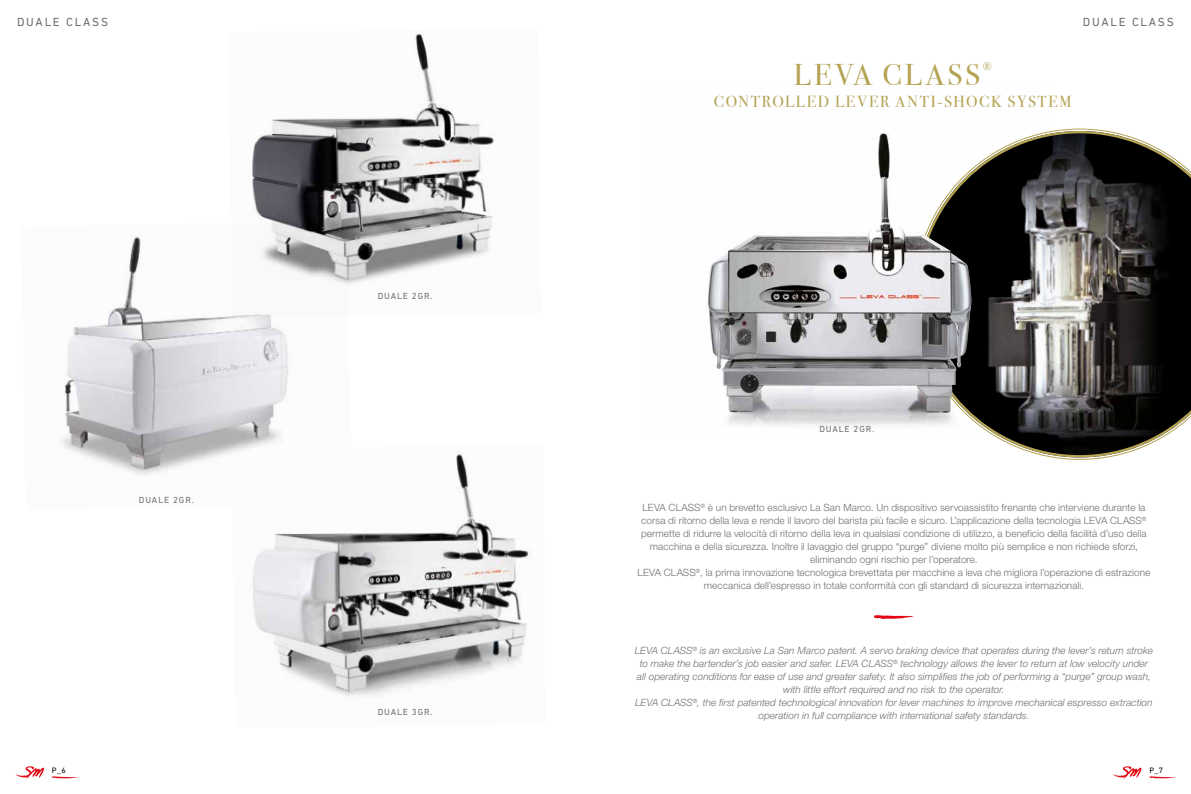
<style>
.page{position:relative;width:1191px;height:794px;background:#fff}
.page>*{position:absolute;margin:0;border:0;box-sizing:border-box;transform-origin:0 0}
.t1{font:30px "Bodoni Svty Two ITCTT";letter-spacing:.105em;color:#b3a353}
.t2{font:16px "Bodoni Svty Two ITCTT";letter-spacing:.105em;color:#b3a353}
.t3{font:12px "DIN Next LT Pro";letter-spacing:.15em;color:#706f6f}
.t4{font:11.1px "Bodoni Svty Two ITCTT";color:#b3a353}
.t5{font:300 10px/13px "Helvetica Neue LT Pro";letter-spacing:.005em;color:#706f6f;text-align:center}
.t6{font:italic 300 10px/13px "Helvetica Neue LT Pro";letter-spacing:.005em;color:#706f6f;text-align:center}
.t7{font:9px "DIN Next LT Pro";letter-spacing:.1em;color:#706f6f}
.t8{font:8px "DIN Next LT Pro";color:#000}
</style>
<div class="page">
<img style="left:252px;top:453px;width:280px;height:244px">
<img style="left:62px;top:237px;width:289px;height:273px">
<img style="left:228px;top:33px;width:266px;height:285px">
<svg style="left:916px;top:131px;width:275px;height:326px;background:#4f4e4c"></svg>
<img style="left:708px;top:134px;width:263px;height:278px">
<svg style="left:874px;top:615px;width:40px;height:4px"></svg>
<svg style="left:15px;top:766px;width:29px;height:14px"></svg>
<svg style="left:52px;top:776px;width:26px;height:2px"></svg>
<svg style="left:1113px;top:766px;width:28px;height:14px"></svg>
<svg style="left:1149px;top:776px;width:26px;height:2px"></svg>
<p class="t3" style="left:17px;top:15px;width:93px">DUALE CLASS</p>
<p class="t3" style="left:1082px;top:15px;width:93px">DUALE CLASS</p>
<p class="t7" style="left:139px;top:495px;width:56px">DUALE 2GR.</p>
<p class="t7" style="left:378px;top:290px;width:56px">DUALE 2GR.</p>
<p class="t7" style="left:378px;top:706px;width:56px">DUALE 3GR.</p>
<h1 class="t1" style="left:794px;top:50px;width:188px">LEVA CLASS</h1>
<p class="t4" style="left:982px;top:58px;width:10px">®</p>
<h2 class="t2" style="left:714px;top:88px;width:359px">CONTROLLED LEVER ANTI-SHOCK SYSTEM</h2>
<p class="t7" style="left:819px;top:424px;width:56px">DUALE 2GR.</p>
<p class="t5" style="left:637px;top:501px;width:514px">LEVA CLASS<sup>®</sup> è un brevetto esclusivo La San Marco. Un dispositivo servoassistito frenante che interviene durante la corsa di ritorno della leva e rende il lavoro del barista più facile e sicuro. L’applicazione della tecnologia LEVA CLASS<sup>® </sup>permette di ridurre la velocità di ritorno della leva in qualsiasi condizione di utilizzo, a beneficio della facilità d’uso della macchina e della sicurezza. Inoltre il lavaggio del gruppo “purge” diviene molto più semplice e non richiede sforzi, eliminando ogni rischio per l’operatore.<br>LEVA CLASS<sup>®</sup>, la prima innovazione tecnologica brevettata per macchine a leva che migliora l’operazione di estrazione meccanica dell’espresso in totale conformità con gli standard di sicurezza internazionali.</p>
<p class="t6" style="left:635px;top:644px;width:519px">LEVA CLASS<sup>®</sup> is an exclusive La San Marco patent. A servo braking device that operates during the lever’s return stroke to make the bartender’s job easier and safer. LEVA CLASS<sup>®</sup> technology allows the lever to return at low velocity under all operating conditions for ease of use and greater safety. It also simplifies the job of performing a “purge” group wash, with little effort required and no risk to the operator.<br>LEVA CLASS<sup>®</sup>, the first patented technological innovation for lever machines to improve mechanical espresso extraction operation in full compliance with international safety standards.</p>
<p class="t8" style="left:52px;top:765px;width:15px">P_6</p>
<p class="t8" style="left:1149px;top:765px;width:15px">P_7</p>
</div>
